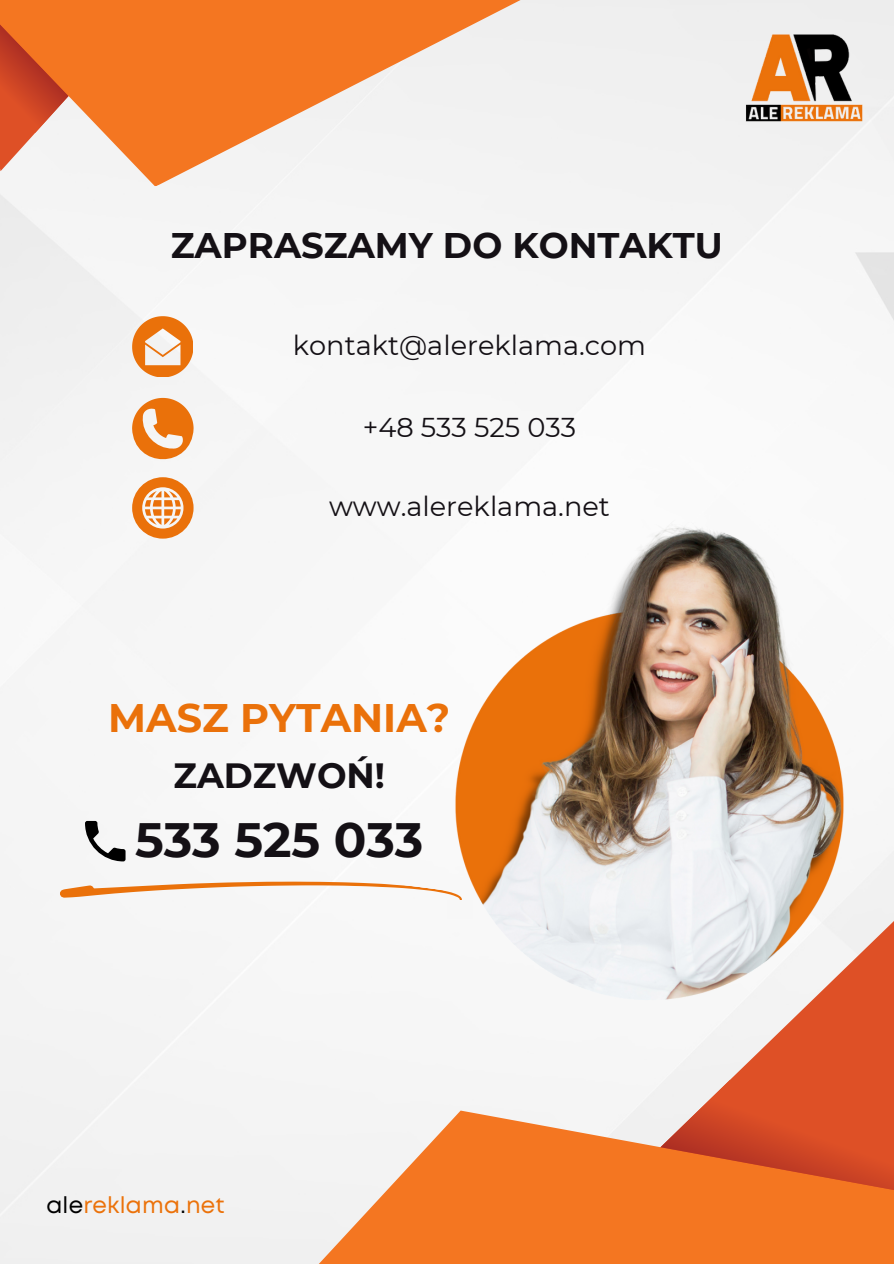
<style>
.page{position:relative;width:894px;height:1264px;background:#fff}
.page>*{position:absolute;margin:0;border:0;box-sizing:border-box;transform-origin:0 0}
.t1{font:700 48.15px "Montserrat";color:#141015}
.t2{font:700 39.75px "Montserrat";color:#ea710a}
.t3{font:700 35.55px "Montserrat";color:#141015}
.t4{font:700 34.95px "Montserrat";color:#141015}
.t5{font:27.15px "Montserrat";color:#141015}
.t6{font:22.95px "Mont";letter-spacing:.01em;color:#eb720a}
.s1{color:#000}
</style>
<div class="page">
<svg style="left:0;top:0;width:893px;height:216px;fill:#f3f0f0"></svg>
<svg style="left:616px;top:1036px;width:277px;height:74px;fill:#f1f1f1"></svg>
<svg style="left:248px;top:1110px;width:645px;height:153px;fill:#f47621"></svg>
<svg style="left:660px;top:1079px;width:233px;height:114px;background:#dd6237"></svg>
<img style="left:155px;top:519px;width:738px;height:517px">
<svg style="left:59px;top:821px;width:404px;height:127px"></svg>
<div style="left:446px;top:900px;width:26px;height:19px;background:#f7f7f7"></div>
<svg style="left:132px;top:316px;width:61px;height:61px"></svg>
<svg style="left:132px;top:398px;width:61px;height:71px"></svg>
<svg style="left:132px;top:477px;width:61px;height:61px"></svg>
<p class="t3" style="left:171px;top:223px;width:553px">ZAPRASZAMY DO KONTAKTU</p>
<h3 class="t5" style="left:293px;top:328px;width:354px">kontakt@alereklama.com</h3>
<h3 class="t5" style="left:362px;top:411px;width:215px">+48 533 525 033</h3>
<p class="t5" style="left:329px;top:489px;width:282px">www.alereklama.net</p>
<p class="t2" style="left:108px;top:693px;width:343px">MASZ PYTANIA?</p>
<h2 class="t4" style="left:173px;top:754px;width:213px">ZADZWOŃ!</h2>
<p class="t1" style="left:135px;top:810px;width:290px">533 525 033</p>
<p class="t6" style="left:46px;top:1196px;width:180px"><span class="s1">ale</span>reklama<span class="s1">.</span>net</p>
</div>
